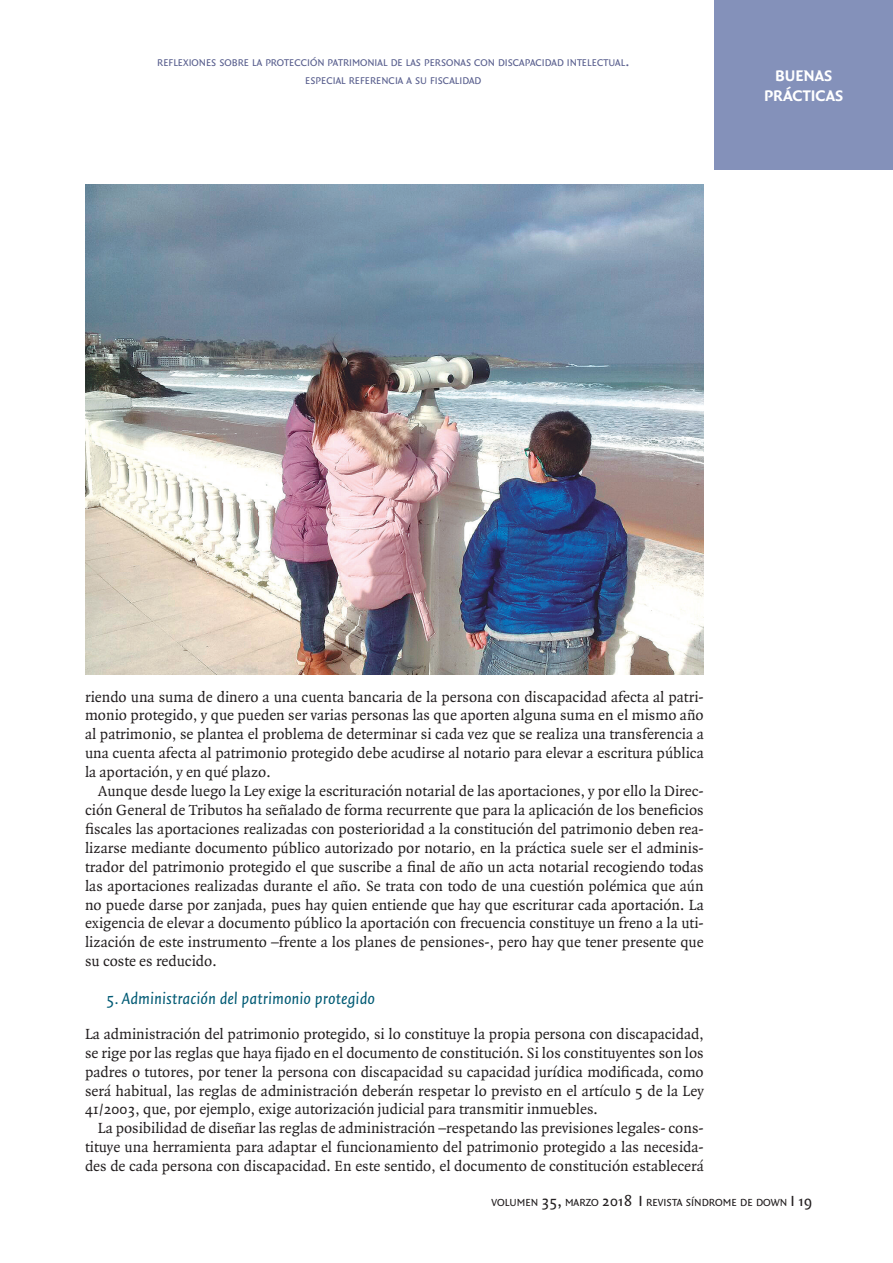
<style>
.page{position:relative;width:893px;height:1263px;background:#fff}
.page>*{position:absolute;margin:0;border:0;box-sizing:border-box;transform-origin:0 0}
.Título_3{font:italic 17.25px "Quadraat Sans";color:#005a74}
.t1{font:700 16.5px/19.8px "Quadraat Sans";color:#fff;text-align:center}
.Normal_sin_meter{font:15.75px/18.9px "Quadraat";color:#231f20;text-align:justify}
.t2{font:10.95px "Quadraat Sans";color:#231f20}
.Titulito{font:10.5px "Quadraat Sans";color:#595f8e}
.s1{font-size:15px}
.s2{font-size:15.75px}
</style>
<div class="page">
<div style="left:714px;top:0;width:179px;height:170px;background:#8491ba"></div>
<img style="left:85px;top:185px;width:619px;height:489px">
<p class="Titulito" style="left:157px;top:56px;width:474px">REFLEXIONES SOBRE LA PROTECCIÓN PATRIMONIAL DE LAS PERSONAS CON DISCAPACIDAD INTELECTUAL<span class="s1">.</span></p>
<p class="Titulito" style="left:305px;top:74px;width:178px">ESPECIAL REFERENCIA A SU FISCALIDAD</p>
<p class="t1" style="left:764px;top:66px;width:81px">BUENAS<br>PRÁCTICAS</p>
<p class="Normal_sin_meter" style="left:85px;top:688px;width:620px">riendo una suma de dinero a una cuenta bancaria de la persona con discapacidad afecta al patri&shy;monio protegido, y que pueden ser varias personas las que aporten alguna suma en el mismo año al patrimonio, se plantea el problema de determinar si cada vez que se realiza una transferencia a una cuenta afecta al patrimonio protegido debe acudirse al notario para elevar a escritura pública la aportación, y en qué plazo.</p>
<p class="Normal_sin_meter" style="left:85px;top:782px;width:620px;text-indent:13px">Aunque desde luego la Ley exige la escrituración notarial de las aportaciones, y por ello la Direc&shy;ción General de Tributos ha señalado de forma recurrente que para la aplicación de los beneficios fiscales las aportaciones realizadas con posterioridad a la constitución del patrimonio deben rea&shy;lizarse mediante documento público autorizado por notario, en la práctica suele ser el adminis&shy;trador del patrimonio protegido el que suscribe a final de año un acta notarial recogiendo todas las aportaciones realizadas durante el año. Se trata con todo de una cuestión polémica que aún no puede darse por zanjada, pues hay quien entiende que hay que escriturar cada aportación. La exigencia de elevar a documento público la aportación con frecuencia constituye un freno a la uti&shy;lización de este instrumento –frente a los planes de pensiones-, pero hay que tener presente que su coste es reducido.</p>
<p class="Título_3" style="left:106px;top:989px;width:270px">5. Administración del patrimonio protegido</p>
<p class="Normal_sin_meter" style="left:85px;top:1025px;width:620px">La administración del patrimonio protegido, si lo constituye la propia persona con discapacidad, se rige por las reglas que haya fijado en el documento de constitución. Si los constituyentes son los padres o tutores, por tener la persona con discapacidad su capacidad jurídica modificada, como será habitual, las reglas de administración deberán respetar lo previsto en el artículo 5 de la Ley 41/2003, que, por ejemplo, exige autorización judicial para transmitir inmuebles.</p>
<p class="Normal_sin_meter" style="left:85px;top:1119px;width:620px;text-indent:13px">La posibilidad de diseñar las reglas de administración –respetando las previsiones legales- cons&shy;tituye una herramienta para adaptar el funcionamiento del patrimonio protegido a las necesida&shy;des de cada persona con discapacidad. En este sentido, el documento de constitución establecerá</p>
<p class="t2" style="left:492px;top:1196px;width:322px">VOLUMEN <span class="s2">35,</span> MARZO <span class="s2">2018 I</span> REVISTA SÍNDROME DE DOWN <span class="s2">I 19</span></p>
</div>
